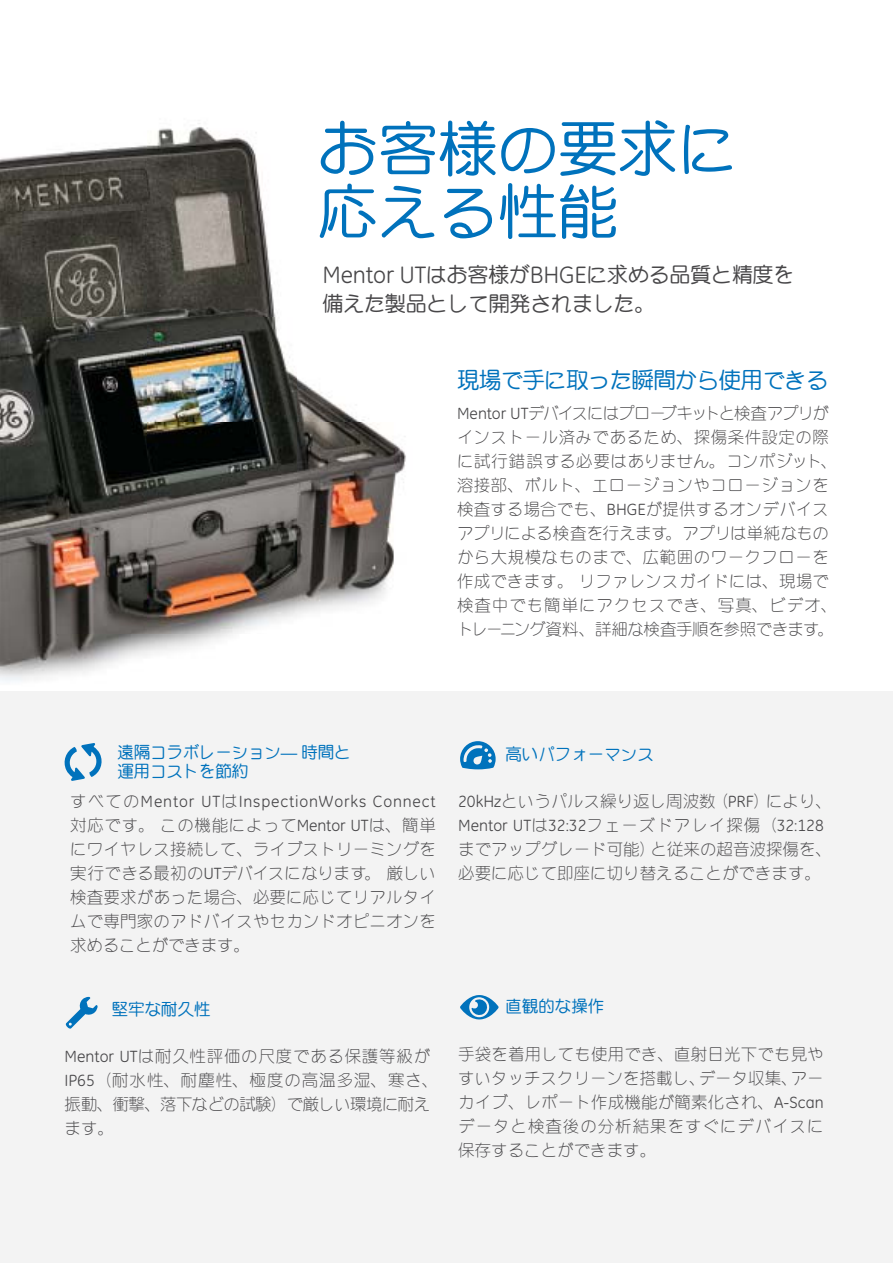
<style>
.page{position:relative;width:893px;height:1263px;background:#fff}
.page>*{position:absolute;margin:0;border:0;box-sizing:border-box;transform-origin:0 0}
.t1{font:60px/63px "DF Maru Gothic Std W5 90 msp RKSJ H";color:#0072bc}
.t2{font:22.5px "DF Maru Gothic Std W5 90 msp RKSJ H";letter-spacing:-.03em;color:#0072bc}
.t3{font:21px/28.5px "DF Maru Gothic Std W5 90 msp RKSJ H";letter-spacing:-.01em;color:#484749}
.t4{font:16.5px/24px "DFSM Gothic Std W2 90 msp RKSJ H";letter-spacing:.01em;color:#484749}
.t5{font:16.5px/24px "DFSM Gothic Std W2 90 msp RKSJ H";letter-spacing:.045em;color:#484749}
.t6{font:16.5px/19.2px "DF Maru Gothic Std W5 90 msp RKSJ H";letter-spacing:-.005em;color:#0072bc}
.t7{font:16.5px "GE Inspira";letter-spacing:.05em;color:#484749}
.t8{font:16.5px "GE Inspira";color:#484749}
.s1{font-family:"GE Inspira";font-size:24.15px}
.s2{font-family:"GE Inspira"}
.s3{font-family:"DFSM Gothic Std W2 90 msp RKSJ H"}
</style>
<div class="page">
<div style="left:0;top:691px;width:893px;height:572px;background:#f3f3f3"></div>
<svg style="left:64px;top:743px;width:38px;height:38px"></svg>
<svg style="left:460px;top:741px;width:36px;height:28px"></svg>
<svg style="left:65px;top:997px;width:33px;height:32px"></svg>
<svg style="left:460px;top:995px;width:39px;height:24px"></svg>
<img style="left:0;top:123px;width:406px;height:559px">
<h1 class="t1" style="left:318px;top:124px;width:421px">お客様の要求に応える性能</h1>
<p class="t3" style="left:323px;top:263px;width:473px"><span class="s1">Mentor UT</span>はお客様が<span class="s1">BHGE</span>に求める品質と精度を備えた製品として開発されました。</p>
<h2 class="t2" style="left:457px;top:371px;width:373px">現場で手に取った瞬間から使用できる</h2>
<p class="t4" style="left:457px;top:403px;width:382px"><span class="s2">Mentor UT</span>デバイスにはプローブキットと検査アプリがインストール済みであるため、探傷条件設定の際に試行錯誤する必要はありません。コンポジット、溶接部、ボルト、エロージョンやコロージョンを検査する場合でも、<span class="s2">BHGE</span>が提供するオンデバイスアプリによる検査を行えます。アプリは単純なものから大規模なものまで、広範囲のワークフローを作成できます。リファレンスガイドには、現場で検査中でも簡単にアクセスでき、写真、ビデオ、トレーニング資料、詳細な検査手順を参照できます。</p>
<p class="t6" style="left:118px;top:744px;width:235px">遠隔コラボレーション̶ 時間と運用コストを節約</p>
<p class="t7" style="left:70px;top:795px;width:367px"><span class="s3">すべての</span>Mentor UT<span class="s3">は</span>InspectionWorks Connect</p>
<p class="t4" style="left:70px;top:815px;width:367px;text-align:justify">対応です。この機能によって<span class="s2">Mentor UT</span>は、簡単にワイヤレス接続して、ライブストリーミングを実行できる最初の<span class="s2">UT</span>デバイスになります。厳しい検査要求があった場合、必要に応じてリアルタイムで専門家のアドバイスやセカンドオピニオンを求めることができます。</p>
<p class="t6" style="left:112px;top:1001px;width:100px">堅牢な耐久性</p>
<p class="t5" style="left:65px;top:1046px;width:375px"><span class="s2">Mentor UT</span>は耐久性評価の尺度である保護等級が<br><span class="s2">IP65</span>（耐水性、耐塵性、極度の高温多湿、寒さ、振動、衝撃、落下などの試験）で厳しい環境に耐えます。</p>
<p class="t6" style="left:505px;top:747px;width:150px">高いパフォーマンス</p>
<p class="t4" style="left:458px;top:791px;width:375px"><span class="s2">20kHz</span>というパルス繰り返し周波数（<span class="s2">PRF</span>）により、</p>
<p class="t8" style="left:458px;top:820px;width:367px">Mentor UT<span class="s3">は</span>32:32<span class="s3">フェーズドアレイ探傷（</span>32:128</p>
<p class="t4" style="left:458px;top:839px;width:375px">までアップグレード可能）と従来の超音波探傷を、必要に応じて即座に切り替えることができます。</p>
<p class="t6" style="left:505px;top:999px;width:100px">直観的な操作</p>
<p class="t4" style="left:458px;top:1044px;width:367px;text-align:justify">手袋を着用しても使用でき、直射日光下でも見やすいタッチスクリーンを搭載し、データ収集、アーカイブ、レポート作成機能が簡素化され、<span class="s2">A-Scan</span>データと検査後の分析結果をすぐにデバイスに保存することができます。</p>
</div>
